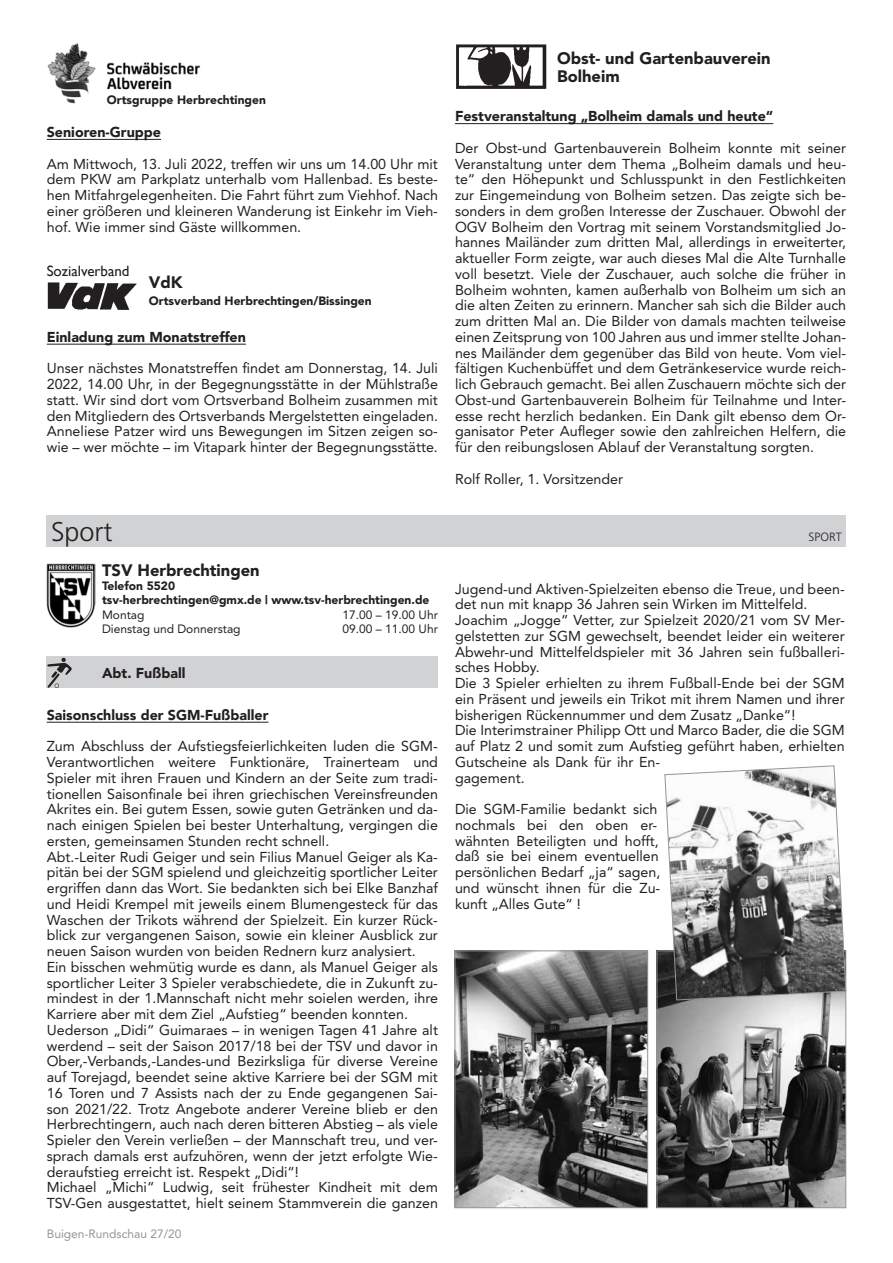
<style>
.page{position:relative;width:893px;height:1263px;background:#fff}
.page>*{position:absolute;margin:0;border:0;box-sizing:border-box;transform-origin:0 0}
.t1{font:300 27px "Frutiger";color:#231f20}
.t2{font:900 16.5px/18px "Avenir";color:#231f20}
.t3{font:15px "Gill Sans";color:#231f20}
.t4{font:14.25px/15.8px "Avenir";color:#231f20;text-align:justify}
.t5{font:900 14.25px "Avenir";color:#231f20}
.t6{font:900 12px/14.2px "Avenir";color:#231f20}
.t7{font:12px "Avenir";color:#231f20}
.t8{font:12px "Avenir";color:#939598}
.t9{font:300 12px "Frutiger";color:#231f20}
</style>
<div class="page">
<hr style="left:47px;top:139px;width:114px;height:1px;background:#231f20">
<hr style="left:47px;top:344px;width:199px;height:1px;background:#231f20">
<hr style="left:455px;top:123px;width:318px;height:1px;background:#231f20">
<hr style="left:47px;top:722px;width:221px;height:1px;background:#231f20">
<img style="left:47px;top:43px;width:154px;height:61px">
<img style="left:47px;top:282px;width:90px;height:28px">
<img style="left:456px;top:44px;width:90px;height:45px">
<div style="left:47px;top:515px;width:799px;height:32px;background:#d1d2d4"></div>
<img style="left:47px;top:563px;width:49px;height:64px">
<div style="left:47px;top:656px;width:391px;height:32px;background:#d1d2d4"></div>
<svg style="left:47px;top:658px;width:25px;height:30px"></svg>
<img style="left:659px;top:952px;width:185px;height:254px">
<div style="left:657px;top:950px;width:189px;height:258px;border:1px solid #939598"></div>
<img style="left:457px;top:952px;width:189px;height:254px">
<div style="left:455px;top:950px;width:193px;height:258px;border:1px solid #939598"></div>
<svg style="left:664px;top:765px;width:183px;height:236px"></svg>
<p class="t6" style="left:107px;top:93px;width:161px">Ortsgruppe Herbrechtingen</p>
<p class="t5" style="left:47px;top:123px;width:116px">Senioren-Gruppe</p>
<p class="t4" style="left:47px;top:156px;width:393px">Am Mittwoch, 13. Juli 2022, treffen wir uns um 14.00 Uhr mit dem PKW am Parkplatz unterhalb vom Hallenbad. Es beste&shy;hen Mitfahrgelegenheiten. Die Fahrt führt zum Viehhof. Nach einer größeren und kleineren Wanderung ist Einkehr im Vieh&shy;hof. Wie immer sind Gäste willkommen.</p>
<p class="t3" style="left:47px;top:262px;width:84px">Sozialverband</p>
<p class="t2" style="left:149px;top:273px;width:35px">VdK</p>
<p class="t6" style="left:149px;top:293px;width:224px">Ortsverband Herbrechtingen/Bissingen</p>
<p class="t5" style="left:47px;top:328px;width:201px">Einladung zum Monatstreffen</p>
<p class="t4" style="left:47px;top:360px;width:393px">Unser nächstes Monatstreffen findet am Donnerstag, 14. Juli 2022, 14.00 Uhr, in der Begegnungsstätte in der Mühlstraße statt. Wir sind dort vom Ortsverband Bolheim zusammen mit den Mitgliedern des Ortsverbands Mergelstetten eingeladen.<br>Anneliese Patzer wird uns Bewegungen im Sitzen zeigen so&shy;wie – wer möchte – im Vitapark hinter der Begegnungsstätte.</p>
<p class="t2" style="left:557px;top:49px;width:215px">Obst- und Gartenbauverein<br>Bolheim</p>
<p class="t5" style="left:455px;top:108px;width:320px">Festveranstaltung „Bolheim damals und heute“</p>
<p class="t4" style="left:455px;top:140px;width:393px">Der Obst-und Gartenbauverein Bolheim konnte mit seiner Veranstaltung unter dem Thema „Bolheim damals und heu&shy;te“ den Höhepunkt und Schlusspunkt in den Festlichkeiten zur Eingemeindung von Bolheim setzen. Das zeigte sich be&shy;sonders in dem großen Interesse der Zuschauer. Obwohl der OGV Bolheim den Vortrag mit seinem Vorstandsmitglied Jo&shy;hannes Mailänder zum dritten Mal, allerdings in erweiterter, aktueller Form zeigte, war auch dieses Mal die Alte Turnhalle voll besetzt. Viele der Zuschauer, auch solche die früher in Bolheim wohnten, kamen außerhalb von Bolheim um sich an die alten Zeiten zu erinnern. Mancher sah sich die Bilder auch zum dritten Mal an. Die Bilder von damals machten teilweise einen Zeitsprung von 100 Jahren aus und immer stellte Johan&shy;nes Mailänder dem gegenüber das Bild von heute. Vom viel&shy;fältigen Kuchenbüffet und dem Getränkeservice wurde reich&shy;lich Gebrauch gemacht. Bei allen Zuschauern möchte sich der Obst-und Gartenbauverein Bolheim für Teilnahme und Inter&shy;esse recht herzlich bedanken. Ein Dank gilt ebenso dem Or&shy;ganisator Peter Aufleger sowie den zahlreichen Helfern, die für den reibungslosen Ablauf der Veranstaltung sorgten.</p>
<p class="t4" style="left:455px;top:471px;width:170px">Rolf Roller, 1. Vorsitzender</p>
<h1 class="t1" style="left:51px;top:516px;width:63px">Sport</h1>
<p class="t9" style="left:808px;top:530px;width:35px">SPORT</p>
<p class="t2" style="left:102px;top:561px;width:159px">TSV Herbrechtingen</p>
<p class="t6" style="left:102px;top:579px;width:329px">Telefon 5520<br>tsv-herbrechtingen@gmx.de | www.tsv-herbrechtingen.de</p>
<p class="t7" style="left:102px;top:607px;width:44px">Montag</p>
<p class="t7" style="left:343px;top:607px;width:97px">17.00 – 19.00 Uhr</p>
<p class="t7" style="left:102px;top:622px;width:140px">Dienstag und Donnerstag</p>
<p class="t7" style="left:343px;top:622px;width:97px">09.00 – 11.00 Uhr</p>
<p class="t5" style="left:102px;top:664px;width:85px">Abt. Fußball</p>
<p class="t4" style="left:455px;top:581px;width:391px;text-align:left">Jugend-und Aktiven-Spielzeiten ebenso die Treue, und been&shy;det nun mit knapp 36 Jahren sein Wirken im Mittelfeld.<br>Joachim „Jogge“ Vetter, zur Spielzeit 2020/21 vom SV Mer&shy;gelstetten zur SGM gewechselt, beendet leider ein weiterer Abwehr-und Mittelfeldspieler mit 36 Jahren sein fußballeri&shy;sches Hobby.<br>Die 3 Spieler erhielten zu ihrem Fußball-Ende bei der SGM ein Präsent und jeweils ein Trikot mit ihrem Namen und ihrer bisherigen Rückennummer und dem Zusatz „Danke“!<br>Die Interimstrainer Philipp Ott und Marco Bader, die die SGM auf Platz 2 und somit zum Aufstieg geführt haben, erhielten Gutscheine als Dank für ihr En-<br>gagement.</p>
<p class="t4" style="left:455px;top:801px;width:207px;text-align:left">Die SGM-Familie bedankt sich nochmals bei den oben er&shy;wähnten Beteiligten und hofft, daß sie bei einem eventuellen persönlichen Bedarf „ja“ sagen, und wünscht ihnen für die Zu&shy;kunft „Alles Gute“ !</p>
<p class="t5" style="left:47px;top:706px;width:223px">Saisonschluss der SGM-Fußballer</p>
<p class="t4" style="left:47px;top:738px;width:393px;text-align:left">Zum Abschluss der Aufstiegsfeierlichkeiten luden die SGM-Verantwortlichen weitere Funktionäre, Trainerteam und Spieler mit ihren Frauen und Kindern an der Seite zum tradi&shy;tionellen Saisonfinale bei ihren griechischen Vereinsfreunden Akrites ein. Bei gutem Essen, sowie guten Getränken und da&shy;nach einigen Spielen bei bester Unterhaltung, vergingen die ersten, gemeinsamen Stunden recht schnell.<br>Abt.-Leiter Rudi Geiger und sein Filius Manuel Geiger als Ka&shy;pitän bei der SGM spielend und gleichzeitig sportlicher Leiter ergriffen dann das Wort. Sie bedankten sich bei Elke Banzhaf und Heidi Krempel mit jeweils einem Blumengesteck für das Waschen der Trikots während der Spielzeit. Ein kurzer Rück&shy;blick zur vergangenen Saison, sowie ein kleiner Ausblick zur neuen Saison wurden von beiden Rednern kurz analysiert.<br>Ein bisschen wehmütig wurde es dann, als Manuel Geiger als sportlicher Leiter 3 Spieler verabschiedete, die in Zukunft zu&shy;mindest in der 1.Mannschaft nicht mehr soielen werden, ihre Karriere aber mit dem Ziel „Aufstieg“ beenden konnten.<br>Uederson „Didi“ Guimaraes – in wenigen Tagen 41 Jahre alt werdend – seit der Saison 2017/18 bei der TSV und davor in Ober,-Verbands,-Landes-und Bezirksliga für diverse Vereine auf Torejagd, beendet seine aktive Karriere bei der SGM mit 16 Toren und 7 Assists nach der zu Ende gegangenen Sai&shy;son 2021/22. Trotz Angebote anderer Vereine blieb er den Herbrechtingern, auch nach deren bitteren Abstieg – als viele Spieler den Verein verließen – der Mannschaft treu, und ver&shy;sprach damals erst aufzuhören, wenn der jetzt erfolgte Wie&shy;deraufstieg erreicht ist. Respekt „Didi“!<br>Michael „Michi“ Ludwig, seit frühester Kindheit mit dem TSV-Gen ausgestattet, hielt seinem Stammverein die ganzen</p>
<p class="t8" style="left:47px;top:1227px;width:136px">Buigen-Rundschau 27/20</p>
</div>
